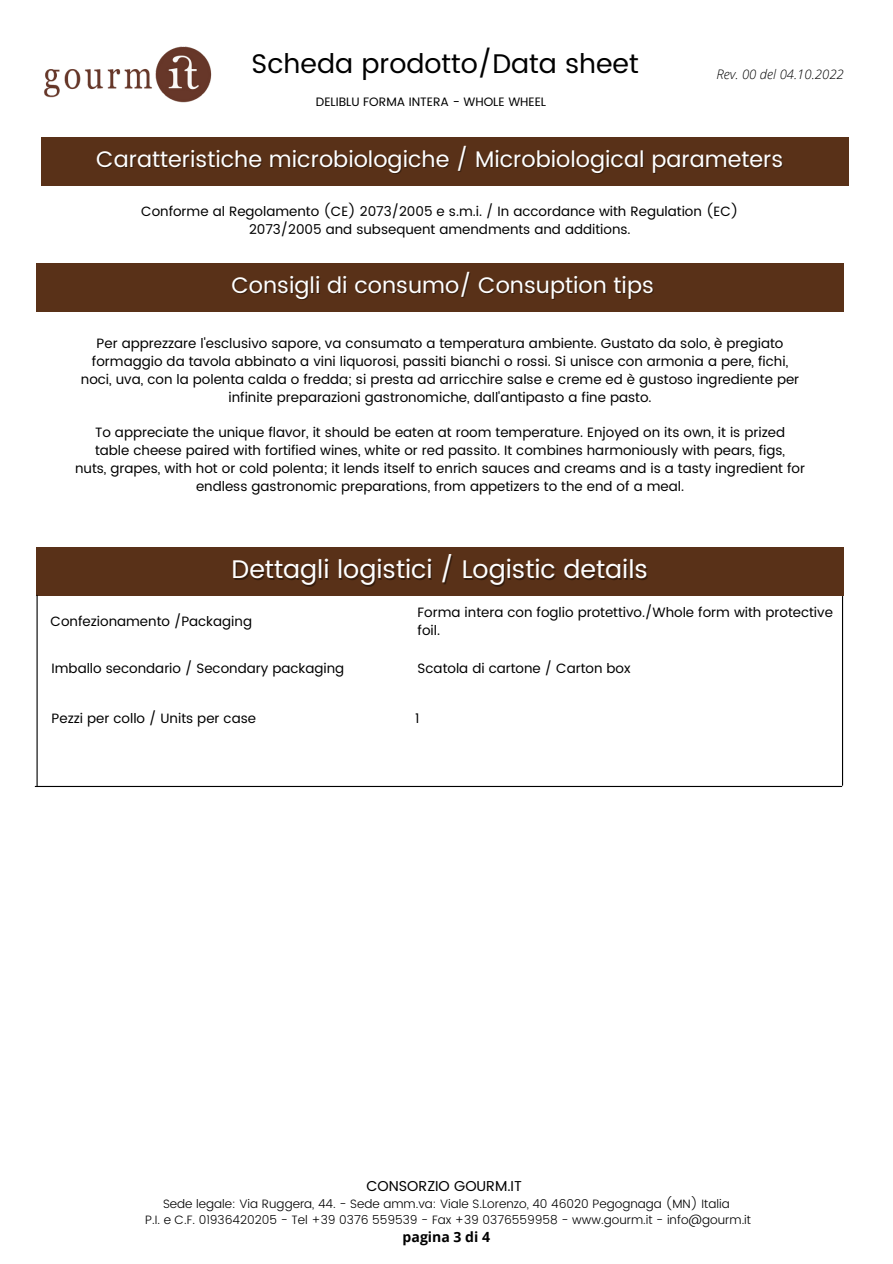
<style>
.page{position:relative;width:893px;height:1264px;background:#fff}
.page>*{position:absolute;margin:0;border:0;box-sizing:border-box;transform-origin:0 0}
.t1{font:27px "Poppins";color:#000}
.t2{font:25.5px "Poppins";color:#fff}
.t3{font:22.5px "Poppins";color:#fff}
.t4{font:14.4px "Poppins";color:#000}
.t5{font:700 14.1px "Open Sans";color:#000}
.t6{font:13.5px/18px "Poppins";color:#000;text-align:center}
.t7{font:italic 300 13.2px "Open Sans";color:#000}
.t8{font:300 12.15px/16.2px "Poppins";color:#000;text-align:center}
.t9{font:12.15px "Poppins";color:#000}
</style>
<div class="page">
<div style="left:41px;top:137px;width:807px;height:49px;background:#593118"></div>
<img style="left:44px;top:46px;width:168px;height:57px">
<hr style="left:841px;top:596px;width:2px;height:189px;background:#000">
<div style="left:36px;top:547px;width:807px;height:48px;background:#593118"></div>
<hr style="left:35px;top:786px;width:806px;height:1px;background:#000">
<hr style="left:37px;top:595px;width:1px;height:191px;background:#000">
<div style="left:36px;top:263px;width:807px;height:48px;background:#593118"></div>
<h1 class="t1" style="left:251px;top:48px;width:388px">Scheda prodotto/Data sheet</h1>
<p class="t9" style="left:316px;top:95px;width:232px">DELIBLU FORMA INTERA - WHOLE WHEEL</p>
<p class="t7" style="left:716px;top:64px;width:129px">Rev. 00 del 04.10.2022</p>
<h3 class="t3" style="left:96px;top:146px;width:688px">Caratteristiche microbiologiche / Microbiological parameters</h3>
<p class="t6" style="left:141px;top:202px;width:598px">Conforme al Regolamento (CE) 2073/2005 e s.m.i. / In accordance with Regulation (EC)<br>2073/2005 and subsequent amendments and additions.</p>
<h3 class="t3" style="left:231px;top:272px;width:424px">Consigli di consumo/ Consuption tips</h3>
<p class="t6" style="left:81px;top:334px;width:719px">Per apprezzare l'esclusivo sapore, va consumato a temperatura ambiente. Gustato da solo, è pregiato formaggio da tavola abbinato a vini liquorosi, passiti bianchi o rossi. Si unisce con armonia a pere, fichi, noci, uva, con la polenta calda o fredda; si presta ad arricchire salse e creme ed è gustoso ingrediente per infinite preparazioni gastronomiche, dall'antipasto a fine pasto.</p>
<p class="t6" style="left:75px;top:424px;width:731px">To appreciate the unique flavor, it should be eaten at room temperature. Enjoyed on its own, it is prized<br>table cheese paired with fortified wines, white or red passito. It combines harmoniously with pears, figs,<br>nuts, grapes, with hot or cold polenta; it lends itself to enrich sauces and creams and is a tasty ingredient for endless gastronomic preparations, from appetizers to the end of a meal.</p>
<h2 class="t2" style="left:232px;top:554px;width:418px">Dettagli logistici / Logistic details</h2>
<p class="t6" style="left:51px;top:612px;width:203px">Confezionamento /Packaging</p>
<p class="t6" style="left:52px;top:659px;width:294px">Imballo secondario / Secondary packaging</p>
<p class="t6" style="left:417px;top:603px;width:417px;text-align:left">Forma intera con foglio protettivo./Whole form with protective foil.</p>
<p class="t6" style="left:417px;top:659px;width:214px">Scatola di cartone / Carton box</p>
<p class="t6" style="left:52px;top:709px;width:206px">Pezzi per collo / Units per case</p>
<p class="t6" style="left:415px;top:709px;width:6px">1</p>
<p class="t4" style="left:366px;top:1178px;width:157px">CONSORZIO GOURM.IT</p>
<p class="t8" style="left:145px;top:1195px;width:607px">Sede legale: Via Ruggera, 44. - Sede amm.va: Viale S.Lorenzo, 40 46020 Pegognaga (MN) Italia<br>P.I. e C.F. 01936420205 - Tel +39 0376 559539 - Fax +39 0376559958 - www.gourm.it - info@gourm.it</p>
<p class="t5" style="left:402px;top:1226px;width:89px">pagina 3 di 4</p>
</div>
